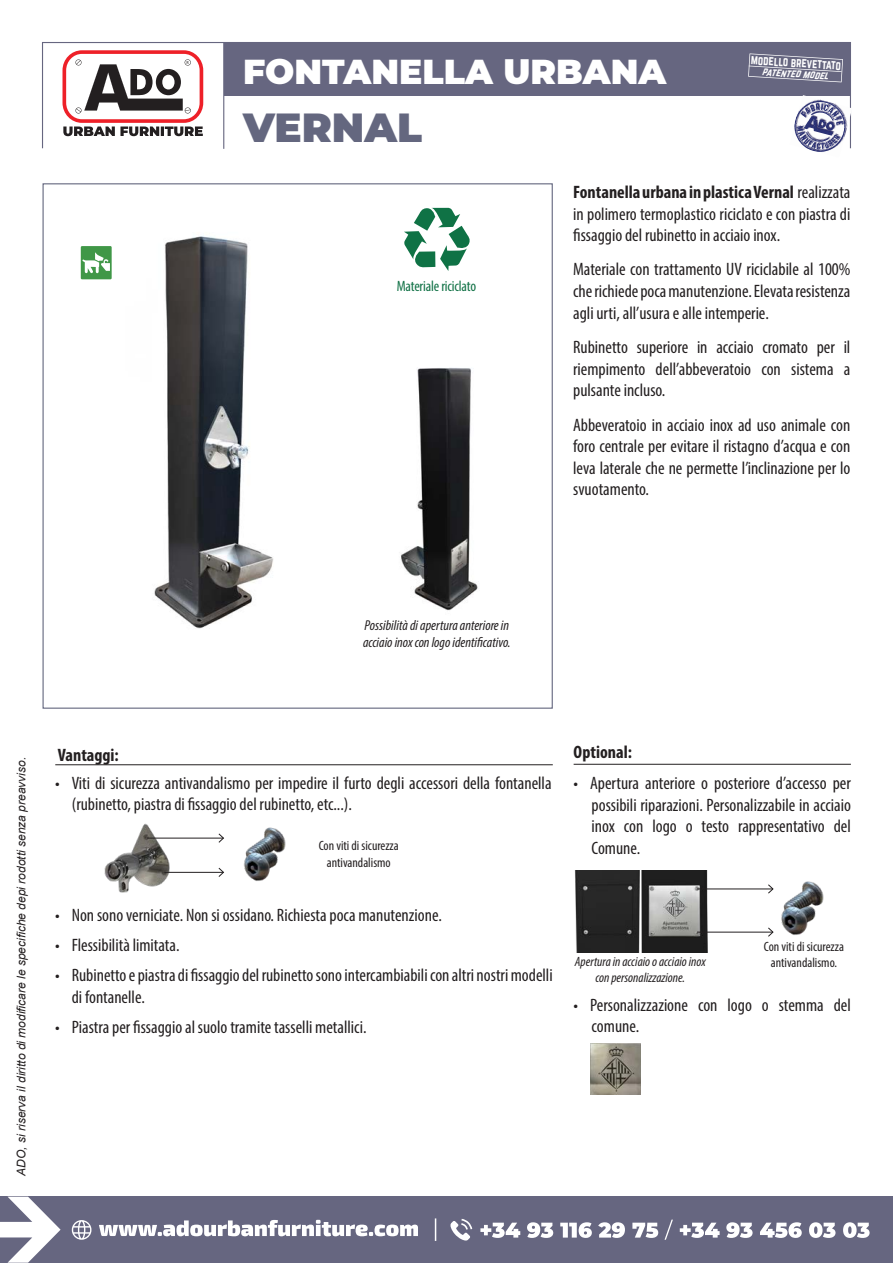
<style>
.page{position:relative;width:893px;height:1263px;background:#fff}
.page>*{position:absolute;margin:0;border:0;box-sizing:border-box;transform-origin:0 0}
.t1{font:900 40.5px "Montserrat";color:#64677f}
.t2{font:900 34.5px "Montserrat";color:#fff}
.t3{font:condensed 18px/21.6px "Myriad Pro";color:#231f20;text-align:justify}
.t4{font:700 condensed 18px "Myriad Pro";color:#231f20}
.t5{font:condensed 15px "Myriad Pro";letter-spacing:-.01em;color:#107145}
.t6{font:italic condensed 14.4px/17.2px "Myriad Pro";color:#231f20}
.t7{font:condensed 13.5px/16.2px "Myriad Pro";color:#231f20;text-align:center}
.t8{font:italic condensed 13.5px "Myriad Pro";color:#231f20}
.t9{font:italic 12px "Arial";color:#231f20}
.t10{font:11.55px "Norwester";color:#fff;scale:.9 1}
.t11{font:italic 9.75px "Norwester";color:#fff}
.t12{font:4.35px "Myriad Pro";color:#231f20}
.s1{font-weight:700}
</style>
<div class="page">
<div style="left:42px;top:42px;width:809px;height:107px;border:1px solid #666680"></div>
<hr style="left:223px;top:43px;width:1px;height:106px;background:#666680">
<div style="left:224px;top:43px;width:626px;height:53px;background:#666680"></div>
<svg style="left:63px;top:50px;width:140px;height:86px"></svg>
<svg style="left:748px;top:53px;width:95px;height:29px"></svg>
<img style="left:802px;top:95px;width:49px;height:23px">
<img style="left:846px;top:105px;width:4px;height:23px">
<img style="left:846px;top:114px;width:1px;height:17px">
<div style="left:0;top:1196px;width:893px;height:67px;background:#666680"></div>
<svg style="left:0;top:1197px;width:61px;height:66px"></svg>
<svg style="left:72px;top:1220px;width:19px;height:20px"></svg>
<svg style="left:450px;top:1219px;width:22px;height:21px"></svg>
<svg style="left:480px;top:1219px;width:390px;height:21px"></svg>
<svg style="left:435px;top:1218px;width:1px;height:23px"></svg>
<svg style="left:99px;top:1220px;width:319px;height:16px"></svg>
<img style="left:154px;top:235px;width:120px;height:394px">
<img style="left:401px;top:367px;width:77px;height:244px">
<hr style="left:55px;top:764px;width:498px;height:1px;background:#231f20">
<hr style="left:574px;top:764px;width:277px;height:1px;background:#231f20">
<img style="left:591px;top:1044px;width:49px;height:50px">
<svg style="left:794px;top:101px;width:52px;height:51px"></svg>
<img style="left:575px;top:870px;width:133px;height:82px">
<hr style="left:697px;top:889px;width:76px;height:1px;background:#231f20">
<hr style="left:697px;top:932px;width:76px;height:1px;background:#231f20">
<img style="left:767px;top:881px;width:57px;height:56px">
<svg style="left:404px;top:208px;width:66px;height:63px"></svg>
<img style="left:104px;top:823px;width:72px;height:70px">
<hr style="left:147px;top:838px;width:76px;height:1px;background:#231f20">
<svg style="left:219px;top:834px;width:5px;height:8px"></svg>
<hr style="left:165px;top:872px;width:58px;height:1px;background:#231f20">
<svg style="left:219px;top:868px;width:5px;height:9px"></svg>
<img style="left:243px;top:827px;width:43px;height:54px">
<div style="left:81px;top:246px;width:31px;height:33px;background:#409747"></div>
<svg style="left:82px;top:252px;width:28px;height:21px"></svg>
<p class="t12" style="left:187px;top:60px;width:4px">R</p>
<p class="t10" style="left:751px;top:55px;width:102px;rotate:3deg">modello brevettato</p>
<p class="t11" style="left:762px;top:67px;width:68px;rotate:3deg">patented model</p>
<p class="t1" style="left:243px;top:98px;width:180px">VERNAL</p>
<p class="t2" style="left:243px;top:45px;width:425px">FONTANELLA URBANA</p>
<p class="t5" style="left:397px;top:277px;width:81px">Materiale riciclato</p>
<p class="t3" style="left:573px;top:181px;width:279px"><span class="s1">Fontanella urbana in plastica Vernal</span> realizzata in polimero termoplastico riciclato e con piastra di fissaggio del rubinetto in acciaio inox.</p>
<p class="t3" style="left:573px;top:258px;width:279px">Materiale con trattamento UV riciclabile al 100% che richiede poca manutenzione. Elevata resistenza agli urti, all’usura e alle intemperie.</p>
<p class="t3" style="left:573px;top:336px;width:279px">Rubinetto superiore in acciaio cromato per il riempimento dell’abbeveratoio con sistema a pulsante incluso.</p>
<p class="t3" style="left:573px;top:414px;width:279px">Abbeveratoio in acciaio inox ad uso animale con foro centrale per evitare il ristagno d’acqua e con leva laterale che ne permette l’inclinazione per lo svuotamento.</p>
<p class="t6" style="left:363px;top:617px;width:149px">Possibilità di apertura anteriore in acciaio inox con logo identificativo.</p>
<p class="t9" style="left:14px;top:1176px;width:420px;rotate:-90deg">ADO, si riserva il diritto di modificare le specifiche depi rodotti senza preavviso.</p>
<p class="t4" style="left:58px;top:743px;width:63px">Vantaggi:</p>
<p class="t3" style="left:72px;top:772px;width:481px;text-indent:-16px">• Viti di sicurezza antivandalismo per impedire il furto degli accessori della fontanella (rubinetto, piastra di fissaggio del rubinetto, etc...).</p>
<p class="t7" style="left:319px;top:838px;width:81px">Con viti di sicurezza antivandalismo</p>
<p class="t3" style="left:55px;top:904px;width:388px">• Non sono verniciate. Non si ossidano. Richiesta poca manutenzione.</p>
<p class="t3" style="left:55px;top:934px;width:126px">• Flessibilità limitata.</p>
<p class="t3" style="left:72px;top:964px;width:482px;text-indent:-16px">• Rubinetto e piastra di fissaggio del rubinetto sono intercambiabili con altri nostri modelli di fontanelle.</p>
<p class="t3" style="left:55px;top:1016px;width:313px">• Piastra per fissaggio al suolo tramite tasselli metallici.</p>
<p class="t4" style="left:574px;top:741px;width:60px">Optional:</p>
<p class="t3" style="left:592px;top:772px;width:261px;text-indent:-18px">• Apertura anteriore o posteriore d’accesso per possibili riparazioni. Personalizzabile in acciaio inox con logo o testo rappresentativo del Comune.</p>
<p class="t7" style="left:764px;top:938px;width:81px">Con viti di sicurezza</p>
<p class="t8" style="left:575px;top:953px;width:132px">Apertura in acciaio o acciaio inox</p>
<p class="t7" style="left:771px;top:955px;width:68px">antivandalismo.</p>
<p class="t8" style="left:595px;top:970px;width:91px">con personalizzazione.</p>
<p class="t3" style="left:592px;top:993px;width:261px;text-indent:-18px">• Personalizzazione con logo o stemma del comune.</p>
</div>
